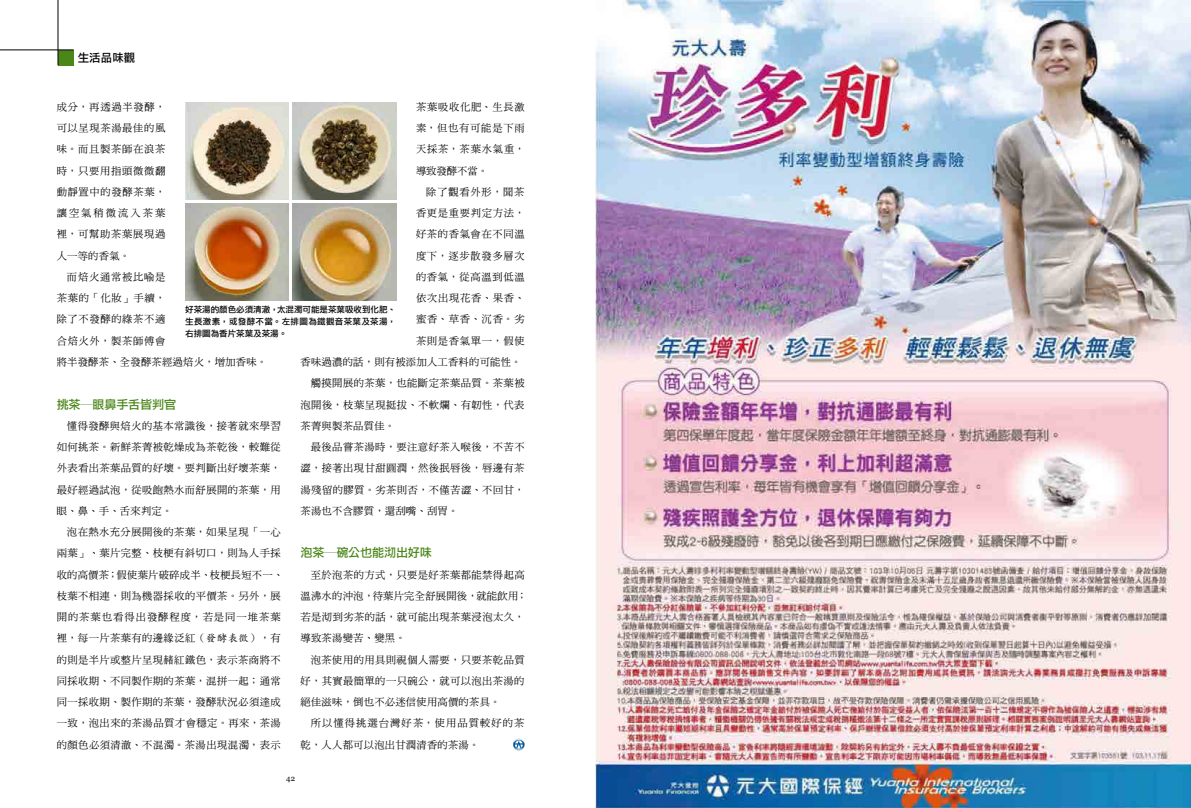
<style>
.page{position:relative;width:1191px;height:808px;background:#fff}
.page>*{position:absolute;margin:0;border:0;box-sizing:border-box;transform-origin:0 0}
.t1{font:12px "DF Li Hei Md WIN BF";letter-spacing:-.01em;color:#4b8619}
.t2{font:11.3px "DF Li Hei Md WIN BF";letter-spacing:.02em;color:#000}
.t3{font:10.3px/21.3px "DF Ming Md HK BF";letter-spacing:.04em;color:#000;text-align:justify}
.t4{font:10.3px/21.3px "DF Ming Md HK BF";letter-spacing:.065em;color:#000}
.t5{font:10.3px "DF Ming Md HK BF";letter-spacing:.07em;color:#000}
.t6{font:10.3px/21.3px "DF Ming Md HK BF";letter-spacing:.105em;color:#000}
.t7{font:10.3px "DF Ming Md HK BF";letter-spacing:.075em;color:#000}
.t8{font:8.5px/12.1px "DF Li Hei Md WIN BF";color:#000;text-align:justify}
.t9{font:7.8px "Georgia";color:#000}
.s1{font-family:"DF Kai Shu Md HK BF"}
</style>
<div class="page">
<div style="left:58px;top:50px;width:16px;height:15px;background:#4b8619"></div>
<hr style="left:0;top:50px;width:74px;height:1px;background:#000">
<hr style="left:58px;top:0;width:1px;height:65px;background:#000">
<img style="left:292px;top:102px;width:104px;height:97px">
<img style="left:292px;top:203px;width:104px;height:97px">
<img style="left:185px;top:102px;width:104px;height:97px">
<img style="left:185px;top:203px;width:104px;height:97px">
<svg style="left:513px;top:739px;width:11px;height:11px"></svg>
<img style="left:595px;top:0;width:595px;height:807px">
<p class="t2" style="left:78px;top:52px;width:59px">生活品味觀</p>
<p class="t3" style="left:57px;top:96px;width:110px">成分，再透過半發酵，可以呈現茶湯最佳的風味。而且製茶師在浪茶時，只要用指頭微微翻動靜置中的發酵茶葉，讓空氣稍微流入茶葉裡，可幫助茶葉展現過人一等的香氣。</p>
<p class="t4" style="left:57px;top:266px;width:212px;text-indent:10px">而焙火通常被比喻是<br>茶葉的「化妝」手續，<br>除了不發酵的綠茶不適<br>合焙火外，製茶師傅會<br>將半發酵茶、全發酵茶經過焙火，增加香味。</p>
<p class="t1" style="left:57px;top:398px;width:121px">挑茶─眼鼻手舌皆判官</p>
<p class="t3" style="left:57px;top:415px;width:225px;text-indent:10px">懂得發酵與焙火的基本常識後，接著就來學習如何挑茶。新鮮茶菁被乾燥成為茶乾後，較難從外表看出茶葉品質的好壞。要判斷出好壞茶葉，最好經過試泡，從吸飽熱水而舒展開的茶葉，用眼、鼻、手、舌來判定。</p>
<p class="t3" style="left:57px;top:521px;width:228px;text-align:left;text-indent:10px">泡在熱水充分展開後的茶葉，如果呈現「一心兩葉」、葉片完整、枝梗有斜切口，則為人手採收的高價茶；假使葉片破碎成半、枝梗長短不一、枝葉不相連，則為機器採收的平價茶。另外，展開的茶葉也看得出發酵程度，若是同一堆茶葉裡，每一片茶葉有的邊緣泛紅（<span class="s1">發酵表徵</span>），有的則是半片或整片呈現赭紅鐵色，表示茶商將不同採收期、不同製作期的茶葉，混拼一起；通常同一採收期、製作期的茶葉，發酵狀況必須達成一致，泡出來的茶湯品質才會穩定。再來，茶湯的顏色必須清澈、不混濁。茶湯出現混濁，表示</p>
<p class="t3" style="left:416px;top:96px;width:110px">茶葉吸收化肥、生長激素，但也有可能是下雨天採茶，茶葉水氣重，導致發酵不當。</p>
<p class="t7" style="left:426px;top:187px;width:100px">除了觀看外形，聞茶</p>
<p class="t5" style="left:416px;top:208px;width:110px">香更是重要判定方法，</p>
<p class="t4" style="left:416px;top:224px;width:110px">好茶的香氣會在不同溫</p>
<p class="t5" style="left:416px;top:250px;width:110px">度下，逐步散發多層次</p>
<p class="t5" style="left:416px;top:272px;width:110px">的香氣，從高溫到低溫</p>
<p class="t7" style="left:416px;top:293px;width:110px">依次出現花香、果香、</p>
<p class="t3" style="left:416px;top:309px;width:110px">蜜香、草香、沉香。劣</p>
<p class="t5" style="left:416px;top:335px;width:110px">茶則是香氣單一，假使</p>
<p class="t3" style="left:300px;top:351px;width:222px">香味過濃的話，則有被添加人工香料的可能性。</p>
<p class="t3" style="left:311px;top:372px;width:215px">觸摸開展的茶葉，也能斷定茶葉品質。茶葉被</p>
<p class="t3" style="left:300px;top:394px;width:225px">泡開後，枝葉呈現挺拔、不軟爛、有韌性，代表</p>
<p class="t3" style="left:300px;top:415px;width:96px">茶菁與製茶品質佳。</p>
<p class="t3" style="left:311px;top:436px;width:215px">最後品嘗茶湯時，要注意好茶入喉後，不苦不</p>
<p class="t3" style="left:300px;top:458px;width:225px">澀，接著出現甘甜圓潤，然後抿唇後，唇邊有茶</p>
<p class="t3" style="left:300px;top:479px;width:225px">湯殘留的膠質。劣茶則否，不僅苦澀、不回甘，</p>
<p class="t3" style="left:300px;top:500px;width:159px">茶湯也不含膠質，還刮嘴、刮胃。</p>
<p class="t1" style="left:300px;top:547px;width:133px">泡茶─碗公也能沏出好味</p>
<p class="t3" style="left:300px;top:564px;width:228px;text-align:left;text-indent:10px">至於泡茶的方式，只要是好茶葉都能禁得起高溫沸水的沖泡，待葉片完全舒展開後，就能飲用；若是沏到劣茶的話，就可能出現茶葉浸泡太久，導致茶湯變苦、變黑。</p>
<p class="t3" style="left:300px;top:649px;width:225px;text-indent:10px">泡茶使用的用具則視個人需要，只要茶乾品質好，其實最簡單的一只碗公，就可以泡出茶湯的絕佳滋味，倒也不必迷信使用高價的茶具。</p>
<p class="t6" style="left:300px;top:713px;width:225px;text-indent:10px">所以懂得挑選台灣好茶，使用品質較好的茶乾，人人都可以泡出甘潤清香的茶湯。</p>
<p class="t8" style="left:185px;top:303px;width:212px">好茶湯的顏色必須清澈，太混濁可能是茶葉吸收到化肥、生長激素，或發酵不當。左排圖為鐵觀音茶葉及茶湯，右排圖為香片茶葉及茶湯。</p>
<p class="t9" style="left:286px;top:772px;width:10px">42</p>
</div>
